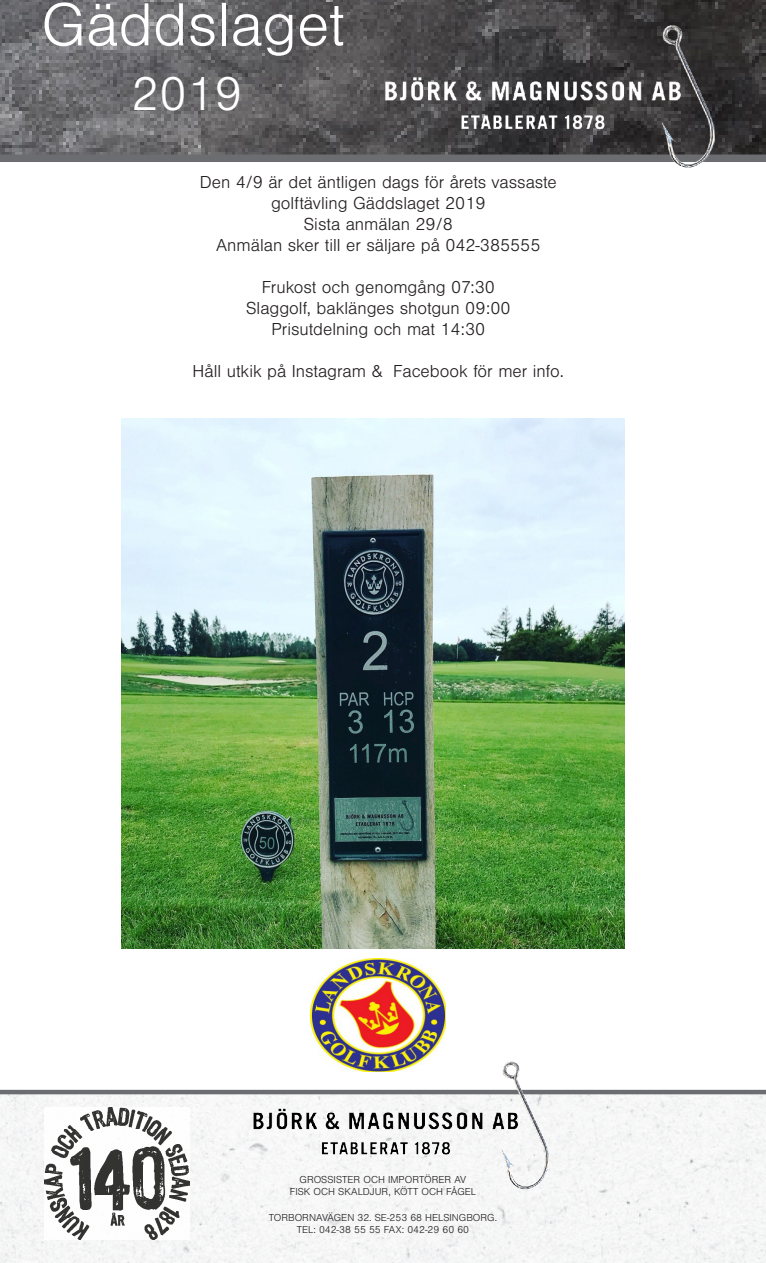
<style>
.page{position:relative;width:766px;height:1263px;background:#fff}
.page>*{position:absolute;margin:0;border:0;box-sizing:border-box;transform-origin:0 0}
.t1{font:300 63px "Nimbus San";color:#fff}
.t2{font:300 49.5px "Nimbus San";color:#fff}
.t3{font:300 18px/21px "Nimbus San";color:#231f20;text-align:center}
.t4{font:300 10.5px/12.6px "Nimbus San";color:#231f20;text-align:center}
</style>
<div class="page">
<img style="left:0;top:0;width:765px;height:155px">
<div style="left:0;top:1094px;width:765px;height:169px;background:#f5f6f7"></div>
<div style="left:0;top:155px;width:765px;height:7px;background:#6c6d70"></div>
<hr style="left:0;top:1090px;width:765px;height:4px;background:#6c6d70">
<img style="left:655px;top:18px;width:63px;height:150px">
<img style="left:452px;top:109px;width:160px;height:25px">
<img style="left:376px;top:72px;width:306px;height:36px">
<img style="left:495px;top:1061px;width:57px;height:133px">
<img style="left:313px;top:1136px;width:144px;height:23px">
<img style="left:245px;top:1103px;width:275px;height:32px">
<img style="left:45px;top:1107px;width:144px;height:133px">
<img style="left:310px;top:959px;width:135px;height:113px">
<img style="left:122px;top:419px;width:502px;height:529px">
<p class="t1" style="left:41px;top:-8px;width:305px">Gäddslaget</p>
<p class="t2" style="left:131px;top:67px;width:112px">2019</p>
<p class="t3" style="left:200px;top:172px;width:358px">Den 4/9 är det äntligen dags för årets vassaste golftävling Gäddslaget 2019</p>
<p class="t3" style="left:304px;top:214px;width:150px">Sista anmälan 29/8</p>
<p class="t3" style="left:216px;top:235px;width:326px">Anmälan sker till er säljare på 042-385555</p>
<p class="t3" style="left:262px;top:277px;width:234px">Frukost och genomgång 07:30</p>
<p class="t3" style="left:246px;top:298px;width:266px">Slaggolf, baklänges shotgun 09:00</p>
<p class="t3" style="left:271px;top:319px;width:215px">Prisutdelning och mat 14:30</p>
<p class="t3" style="left:193px;top:361px;width:372px">Håll utkik på Instagram &amp; Facebook för mer info.</p>
<p class="t4" style="left:299px;top:1173px;width:168px">GROSSISTER OCH IMPORTÖRER AV</p>
<p class="t4" style="left:290px;top:1186px;width:188px">FISK OCH SKALDJUR, KÖTT OCH FÅGEL</p>
<p class="t4" style="left:269px;top:1211px;width:230px">TORBORNAVÄGEN 32. SE-253 68 HELSINGBORG.<br>TEL: 042-38 55 55 FAX: 042-29 60 60</p>
</div>
